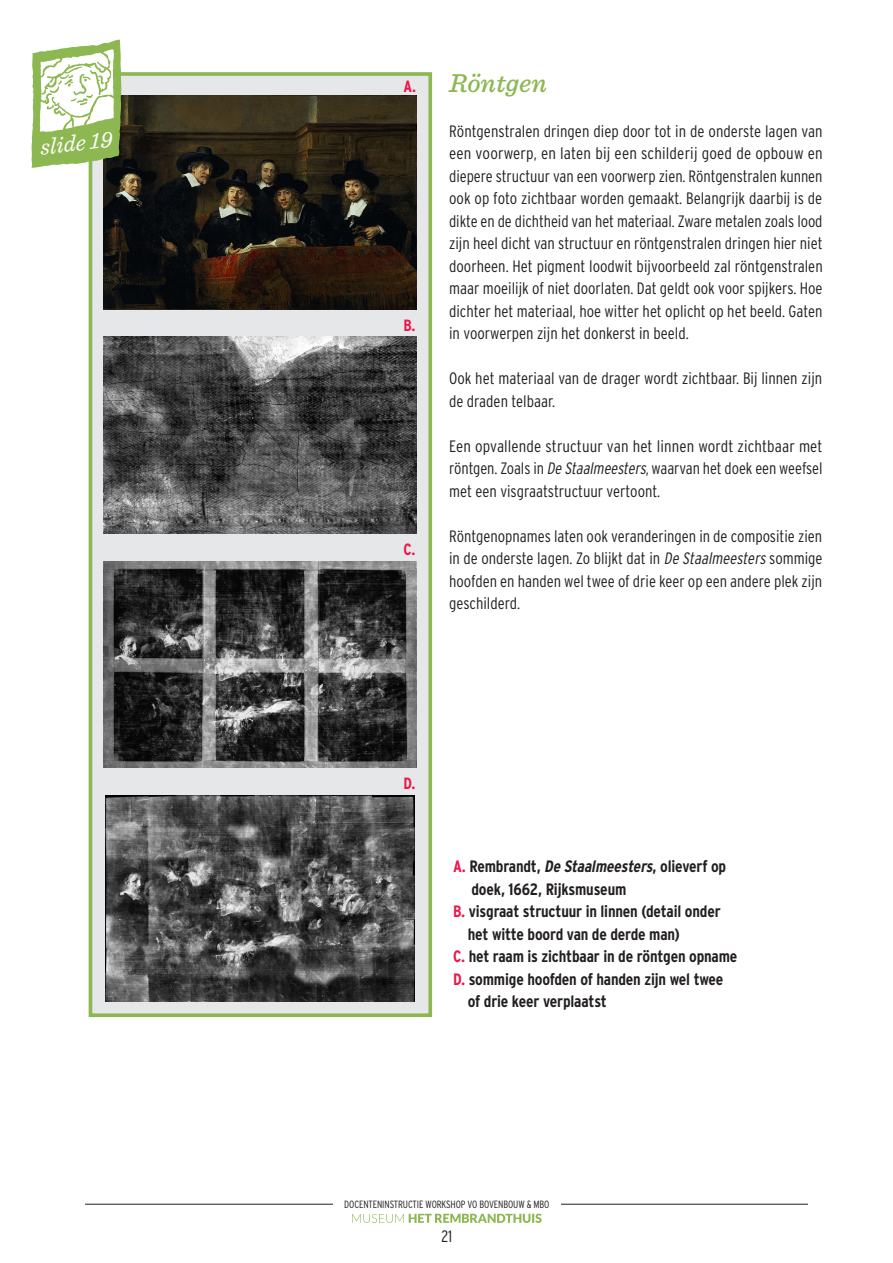
<style>
.page{position:relative;width:893px;height:1263px;background:#fff}
.page>*{position:absolute;margin:0;border:0;box-sizing:border-box;transform-origin:0 0}
.slide-kop{font:italic 500 27px "Sentinel";color:#8db751}
.platte_tekst{font:italic 23.4px "Sentinel";color:#fff}
.platte_tekst-2{font:300 condensed 16.5px/22.5px "Interstate";color:#231f20;text-align:justify}
.platte_tekst-3{font:700 condensed 16.5px/22.5px "Interstate";letter-spacing:-.01em;color:#231f20}
.platte_tekst-4{font:700 condensed 16.35px "Interstate";color:#ed164a}
.t1{font:300 condensed 10.5px "Interstate";letter-spacing:-.01em;color:#231f20}
.s1{font-style:italic}
.s2{color:#ed164a}
</style>
<div class="page">
<hr style="left:85px;top:1204px;width:723px;height:1px;background:#231f20">
<div style="left:333px;top:1199px;width:227px;height:54px;background:#fff"></div>
<svg style="left:352px;top:1213px;width:190px;height:10px"></svg>
<div style="left:89px;top:72px;width:343px;height:945px;background:#e6e7e9;border:4px solid #8db751"></div>
<img style="left:103px;top:561px;width:314px;height:206px">
<img style="left:105px;top:795px;width:309px;height:206px">
<img style="left:103px;top:336px;width:314px;height:197px">
<img style="left:103px;top:95px;width:314px;height:215px">
<svg style="left:31px;top:40px;width:91px;height:128px"></svg>
<p class="platte_tekst" style="left:38px;top:130px;width:74px;rotate:-7deg">slide 19</p>
<p class="platte_tekst-4" style="left:404px;top:77px;width:14px">A.</p>
<p class="platte_tekst-4" style="left:404px;top:316px;width:13px">B.</p>
<p class="platte_tekst-4" style="left:404px;top:540px;width:13px">C.</p>
<p class="slide-kop" style="left:449px;top:62px;width:99px">Röntgen</p>
<p class="platte_tekst-2" style="left:449px;top:119px;width:375px">Röntgenstralen dringen diep door tot in de onderste lagen van een voorwerp, en laten bij een schilderij goed de opbouw en diepere structuur van een voorwerp zien. Röntgenstralen kunnen ook op foto zichtbaar worden gemaakt. Belangrijk daarbij is de dikte en de dichtheid van het materiaal. Zware metalen zoals lood zijn heel dicht van structuur en röntgenstralen dringen hier niet doorheen. Het pigment loodwit bijvoorbeeld zal röntgenstralen maar moeilijk of niet doorlaten. Dat geldt ook voor spijkers. Hoe dichter het materiaal, hoe witter het oplicht op het beeld. Gaten in voorwerpen zijn het donkerst in beeld.</p>
<p class="platte_tekst-2" style="left:449px;top:367px;width:375px">Ook het materiaal van de drager wordt zichtbaar. Bij linnen zijn de draden telbaar.</p>
<p class="platte_tekst-2" style="left:449px;top:434px;width:375px">Een opvallende structuur van het linnen wordt zichtbaar met röntgen. Zoals in <span class="s1">De Staalmeesters</span>, waarvan het doek een weefsel met een visgraatstructuur vertoont.</p>
<p class="platte_tekst-2" style="left:449px;top:524px;width:375px">Röntgenopnames laten ook veranderingen in de compositie zien in de onderste lagen. Zo blijkt dat in <span class="s1">De Staalmeesters</span> sommige hoofden en handen wel twee of drie keer op een andere plek zijn geschilderd.</p>
<p class="platte_tekst-4" style="left:404px;top:774px;width:13px">D.</p>
<p class="platte_tekst-3" style="left:471px;top:855px;width:256px;text-indent:-18px"><span class="s2">A.</span> Rembrandt, <span class="s1">De Staalmeesters</span>, olieverf op doek, 1662, Rijksmuseum</p>
<p class="platte_tekst-3" style="left:468px;top:900px;width:254px;text-indent:-15px"><span class="s2">B.</span> visgraat structuur in linnen (detail onder het witte boord van de derde man)</p>
<p class="platte_tekst-3" style="left:453px;top:945px;width:286px"><span class="s2">C.</span> het raam is zichtbaar in de röntgen opname</p>
<p class="platte_tekst-3" style="left:468px;top:967px;width:257px;text-indent:-15px"><span class="s2">D.</span> sommige hoofden of handen zijn wel twee of drie keer verplaatst</p>
<p class="t1" style="left:344px;top:1198px;width:207px">DOCENTENINSTRUCTIE WORKSHOP VO BOVENBOUW &amp; MBO</p>
<p class="platte_tekst-2" style="left:442px;top:1225px;width:12px">21</p>
</div>
